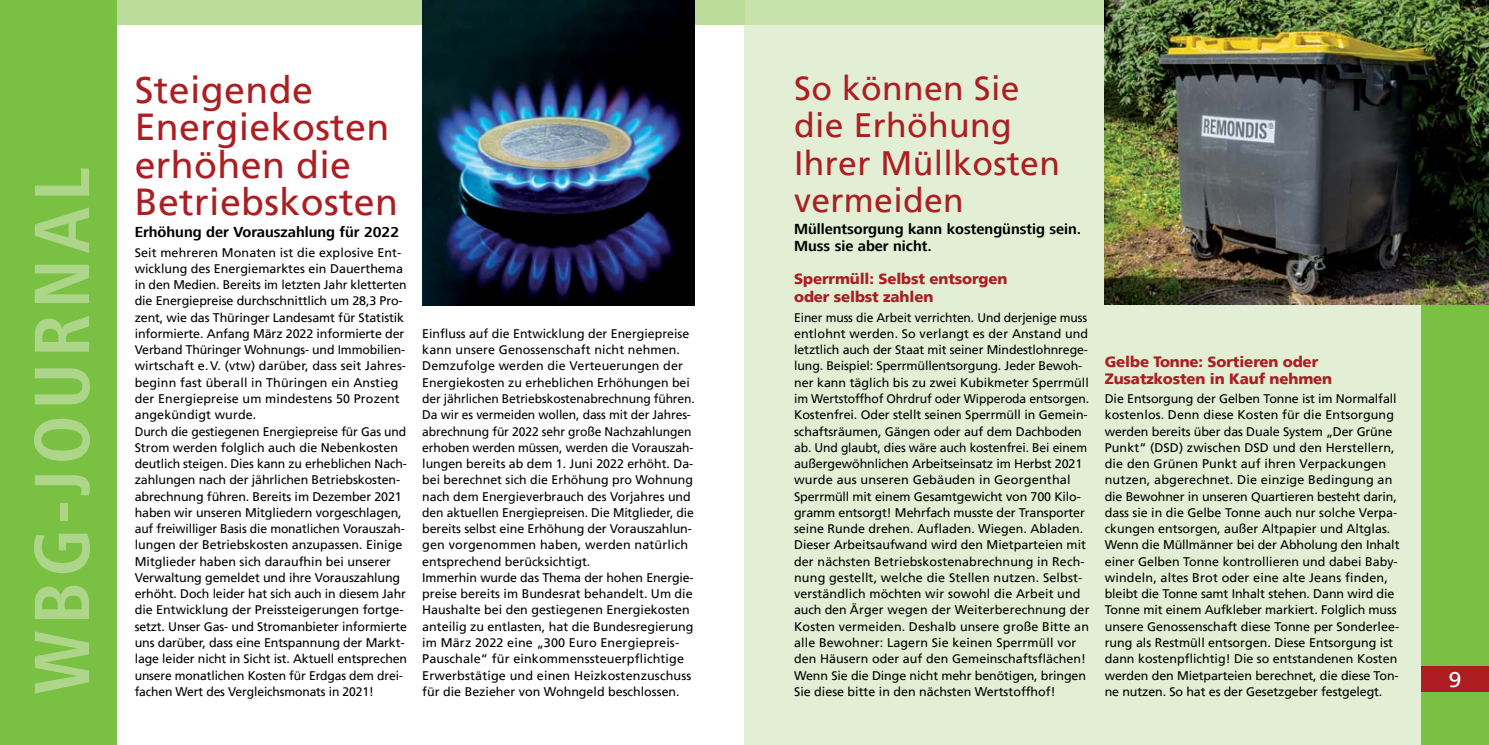
<style>
.page{position:relative;width:1489px;height:745px;background:#fff}
.page>*{position:absolute;margin:0;border:0;box-sizing:border-box;transform-origin:0 0}
.t1{font:700 condensed 81.25px "Frutiger Next LT";letter-spacing:.06em;color:#aed68a}
.t2{font:37.5px/37.5px "Frutiger LT";letter-spacing:.01em;color:#ac1e22}
.t3{font:33.75px/37.5px "Frutiger LT";letter-spacing:.01em;color:#ac1e22}
.t4{font:500 22.5px "Frutiger Next LT";color:#fff}
.t5{font:900 15px/17.5px "Frutiger LT";letter-spacing:-.01em;color:#ac1e22}
.t6{font:700 15px/17.5px "Frutiger Next LT";color:#000}
.t7{font:12.5px/16.2px "Frutiger LT";color:#000}
</style>
<div class="page">
<div style="left:744px;top:0;width:744px;height:744px;background:#e2efd4"></div>
<div style="left:744px;top:0;width:496px;height:25px;background:#c8e2ae"></div>
<div style="left:1421px;top:39px;width:67px;height:705px;background:#7ac143"></div>
<div style="left:1421px;top:665px;width:67px;height:26px;background:#ac1e22"></div>
<div style="left:117px;top:0;width:627px;height:25px;background:#bbdc9b"></div>
<div style="left:0;top:0;width:117px;height:744px;background:#7ac143"></div>
<img style="left:1104px;top:0;width:384px;height:304px">
<img style="left:422px;top:0;width:272px;height:305px">
<h1 class="t1" style="left:17px;top:694px;width:529px;rotate:-90deg">WBG-JOURNAL</h1>
<h2 class="t2" style="left:135px;top:71px;width:265px">Steigende<br>Energiekosten erhöhen die<br>Betriebskosten</h2>
<p class="t6" style="left:135px;top:223px;width:266px">Erhöhung der Vorauszahlung für 2022</p>
<p class="t7" style="left:135px;top:244px;width:274px">Seit mehreren Monaten ist die explosive Ent&shy;wicklung des Energiemarktes ein Dauerthema in den Medien. Bereits im letzten Jahr kletterten die Energiepreise durchschnittlich um 28,3 Pro&shy;zent, wie das Thüringer Landesamt für Statistik informierte. Anfang März 2022 informierte der Verband Thüringer Wohnungs- und Immobilien&shy;wirtschaft e.V. (vtw) darüber, dass seit Jahres&shy;beginn fast überall in Thüringen ein Anstieg der Energiepreise um mindestens 50 Prozent angekündigt wurde.<br>Durch die gestiegenen Energiepreise für Gas und Strom werden folglich auch die Nebenkosten deutlich steigen. Dies kann zu erheblichen Nach&shy;zahlungen nach der jährlichen Betriebskosten&shy;abrechnung führen. Bereits im Dezember 2021 haben wir unseren Mitgliedern vorgeschlagen, auf freiwilliger Basis die monatlichen Vorauszah&shy;lungen der Betriebskosten anzupassen. Einige Mitglieder haben sich daraufhin bei unserer Verwaltung gemeldet und ihre Vorauszahlung erhöht. Doch leider hat sich auch in diesem Jahr die Entwicklung der Preissteigerungen fortge&shy;setzt. Unser Gas- und Stromanbieter informierte uns darüber, dass eine Entspannung der Markt&shy;lage leider nicht in Sicht ist. Aktuell entsprechen unsere monatlichen Kosten für Erdgas dem drei&shy;fachen Wert des Vergleichsmonats in 2021!</p>
<p class="t7" style="left:422px;top:325px;width:274px">Einfluss auf die Entwicklung der Energiepreise kann unsere Genossenschaft nicht nehmen.<br>Demzufolge werden die Verteuerungen der Energiekosten zu erheblichen Erhöhungen bei der jährlichen Betriebskostenabrechnung führen.<br>Da wir es vermeiden wollen, dass mit der Jahres&shy;abrechnung für 2022 sehr große Nachzahlungen erhoben werden müssen, werden die Vorauszah&shy;lungen bereits ab dem 1. Juni 2022 erhöht. Da&shy;bei berechnet sich die Erhöhung pro Wohnung nach dem Energieverbrauch des Vorjahres und den aktuellen Energiepreisen. Die Mitglieder, die bereits selbst eine Erhöhung der Vorauszahlun&shy;gen vorgenommen haben, werden natürlich entsprechend berücksichtigt.<br>Immerhin wurde das Thema der hohen Energie&shy;preise bereits im Bundesrat behandelt. Um die Haushalte bei den gestiegenen Energiekosten anteilig zu entlasten, hat die Bundesregierung im März 2022 eine „300 Euro Energiepreis-Pauschale“ für einkommenssteuerpflichtige Erwerbstätige und einen Heizkostenzuschuss für die Bezieher von Wohngeld beschlossen.</p>
<h3 class="t3" style="left:794px;top:69px;width:267px">So können Sie die Erhöhung<br>Ihrer Müllkosten vermeiden</h3>
<p class="t6" style="left:794px;top:220px;width:289px">Müllentsorgung kann kostengünstig sein.<br>Muss sie aber nicht.</p>
<p class="t5" style="left:794px;top:270px;width:215px">Sperrmüll: Selbst entsorgen oder selbst zahlen</p>
<p class="t7" style="left:794px;top:309px;width:297px">Einer muss die Arbeit verrichten. Und derjenige muss entlohnt werden. So verlangt es der Anstand und letztlich auch der Staat mit seiner Mindestlohnrege&shy;lung. Beispiel: Sperrmüllentsorgung. Jeder Bewoh&shy;ner kann täglich bis zu zwei Kubikmeter Sperrmüll im Wertstoffhof Ohrdruf oder Wipperoda entsorgen.<br>Kostenfrei. Oder stellt seinen Sperrmüll in Gemein&shy;schaftsräumen, Gängen oder auf dem Dachboden ab. Und glaubt, dies wäre auch kostenfrei. Bei einem außergewöhnlichen Arbeitseinsatz im Herbst 2021 wurde aus unseren Gebäuden in Georgenthal Sperrmüll mit einem Gesamtgewicht von 700 Kilo&shy;gramm entsorgt! Mehrfach musste der Transporter seine Runde drehen. Aufladen. Wiegen. Abladen.<br>Dieser Arbeitsaufwand wird den Mietparteien mit der nächsten Betriebskostenabrechnung in Rech&shy;nung gestellt, welche die Stellen nutzen. Selbst&shy;verständlich möchten wir sowohl die Arbeit und auch den Ärger wegen der Weiterberechnung der Kosten vermeiden. Deshalb unsere große Bitte an alle Bewohner: Lagern Sie keinen Sperrmüll vor den Häusern oder auf den Gemeinschaftsflächen!<br>Wenn Sie die Dinge nicht mehr benötigen, bringen Sie diese bitte in den nächsten Wertstoffhof!</p>
<p class="t5" style="left:1104px;top:352px;width:229px">Gelbe Tonne: Sortieren oder<br>Zusatzkosten in Kauf nehmen</p>
<p class="t7" style="left:1104px;top:390px;width:296px">Die Entsorgung der Gelben Tonne ist im Normalfall kostenlos. Denn diese Kosten für die Entsorgung werden bereits über das Duale System „Der Grüne Punkt“ (DSD) zwischen DSD und den Herstellern, die den Grünen Punkt auf ihren Verpackungen nutzen, abgerechnet. Die einzige Bedingung an die Bewohner in unseren Quartieren besteht darin, dass sie in die Gelbe Tonne auch nur solche Verpa&shy;ckungen entsorgen, außer Altpapier und Altglas.<br>Wenn die Müllmänner bei der Abholung den Inhalt einer Gelben Tonne kontrollieren und dabei Baby&shy;windeln, altes Brot oder eine alte Jeans finden, bleibt die Tonne samt Inhalt stehen. Dann wird die Tonne mit einem Aufkleber markiert. Folglich muss unsere Genossenschaft diese Tonne per Sonderlee&shy;rung als Restmüll entsorgen. Diese Entsorgung ist dann kostenpflichtig! Die so entstandenen Kosten werden den Mietparteien berechnet, die diese Ton&shy;ne nutzen. So hat es der Gesetzgeber festgelegt.</p>
<h3 class="t4" style="left:1448px;top:667px;width:14px">9</h3>
</div>
